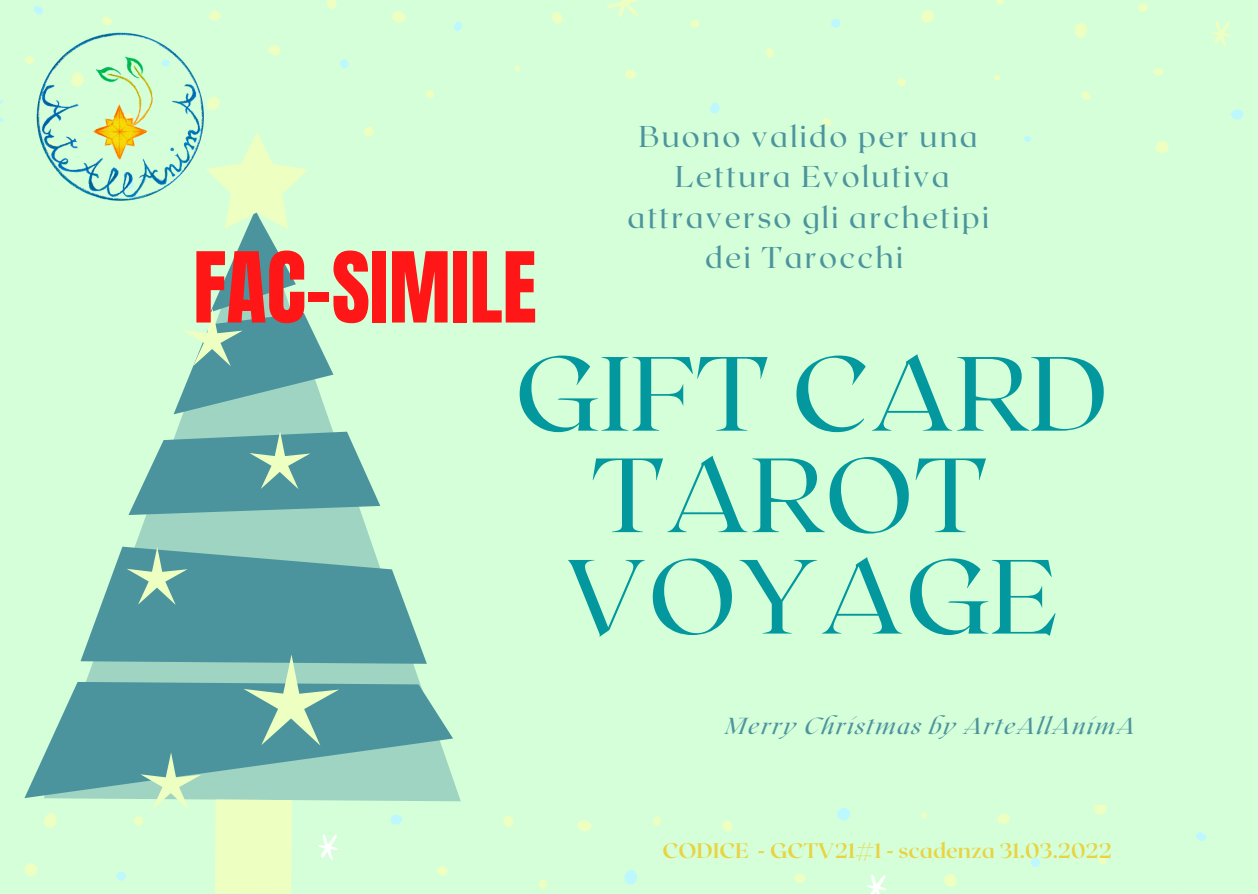
<style>
.page{position:relative;width:1258px;height:894px;background:#fff}
.page>*{position:absolute;margin:0;border:0;box-sizing:border-box;transform-origin:0 0}
.t1{font:105px "Roxborough CF";letter-spacing:.01em;color:#03989e}
.t2{font:83.1px "Anton";color:#ff1616}
.t3{font:30px "Roxborough CF";letter-spacing:.08em;color:#4c949d}
.t4{font:italic 23.1px "Roxborough CF";letter-spacing:.08em;color:#4c949d}
.t5{font:700 21px "Roxborough CF";color:#e9d341}
</style>
<div class="page">
<div style="left:0;top:0;width:1258px;height:893px;background:#d5ffd9"></div>
<svg style="left:268px;top:45px;width:12px;height:11px"></svg>
<svg style="left:392px;top:11px;width:14px;height:12px"></svg>
<svg style="left:364px;top:127px;width:10px;height:10px"></svg>
<svg style="left:1074px;top:23px;width:13px;height:15px"></svg>
<svg style="left:994px;top:75px;width:6px;height:6px"></svg>
<svg style="left:625px;top:69px;width:11px;height:10px"></svg>
<svg style="left:552px;top:12px;width:11px;height:12px"></svg>
<svg style="left:426px;top:90px;width:8px;height:8px"></svg>
<svg style="left:515px;top:65px;width:5px;height:6px"></svg>
<svg style="left:209px;top:11px;width:12px;height:10px"></svg>
<svg style="left:102px;top:16px;width:11px;height:7px"></svg>
<svg style="left:216px;top:97px;width:4px;height:12px"></svg>
<svg style="left:327px;top:0;width:10px;height:9px"></svg>
<svg style="left:690px;top:20px;width:9px;height:8px"></svg>
<svg style="left:1081px;top:91px;width:10px;height:8px"></svg>
<svg style="left:921px;top:10px;width:13px;height:13px"></svg>
<svg style="left:997px;top:0;width:7px;height:5px"></svg>
<svg style="left:897px;top:78px;width:9px;height:8px"></svg>
<svg style="left:1156px;top:141px;width:13px;height:12px"></svg>
<svg style="left:1138px;top:3px;width:10px;height:9px"></svg>
<svg style="left:822px;top:118px;width:9px;height:8px"></svg>
<div style="left:765px;top:48px;width:8px;height:10px;background:#eeffc2;border-radius:4px"></div>
<svg style="left:1153px;top:68px;width:11px;height:8px"></svg>
<svg style="left:607px;top:0;width:32px;height:17px"></svg>
<svg style="left:1212px;top:21px;width:19px;height:25px"></svg>
<svg style="left:1231px;top:109px;width:12px;height:11px"></svg>
<svg style="left:340px;top:59px;width:9px;height:9px"></svg>
<svg style="left:454px;top:22px;width:8px;height:9px"></svg>
<svg style="left:34px;top:6px;width:9px;height:9px"></svg>
<svg style="left:831px;top:19px;width:10px;height:9px"></svg>
<svg style="left:710px;top:102px;width:10px;height:11px"></svg>
<svg style="left:1024px;top:136px;width:7px;height:6px"></svg>
<svg style="left:0;top:99px;width:4px;height:23px"></svg>
<svg style="left:722px;top:820px;width:11px;height:11px"></svg>
<svg style="left:997px;top:814px;width:13px;height:9px"></svg>
<svg style="left:1094px;top:805px;width:13px;height:9px"></svg>
<svg style="left:944px;top:874px;width:13px;height:12px"></svg>
<svg style="left:1098px;top:856px;width:8px;height:8px"></svg>
<svg style="left:436px;top:866px;width:12px;height:9px"></svg>
<svg style="left:578px;top:820px;width:13px;height:10px"></svg>
<svg style="left:794px;top:873px;width:11px;height:9px"></svg>
<svg style="left:539px;top:880px;width:8px;height:8px"></svg>
<svg style="left:921px;top:812px;width:6px;height:6px"></svg>
<svg style="left:653px;top:816px;width:8px;height:9px"></svg>
<svg style="left:134px;top:816px;width:9px;height:9px"></svg>
<svg style="left:44px;top:813px;width:13px;height:15px"></svg>
<svg style="left:503px;top:815px;width:11px;height:11px"></svg>
<svg style="left:25px;top:863px;width:12px;height:12px"></svg>
<svg style="left:867px;top:875px;width:20px;height:18px"></svg>
<svg style="left:318px;top:834px;width:20px;height:26px"></svg>
<svg style="left:624px;top:869px;width:13px;height:15px"></svg>
<svg style="left:116px;top:872px;width:10px;height:8px"></svg>
<svg style="left:1196px;top:832px;width:10px;height:8px"></svg>
<svg style="left:1031px;top:858px;width:9px;height:9px"></svg>
<svg style="left:837px;top:808px;width:13px;height:13px"></svg>
<svg style="left:390px;top:814px;width:13px;height:10px"></svg>
<svg style="left:44px;top:374px;width:417px;height:427px"></svg>
<svg style="left:25px;top:681px;width:428px;height:116px"></svg>
<div style="left:215px;top:799px;width:77px;height:94px;background:#eeffc2"></div>
<svg style="left:174px;top:132px;width:159px;height:282px"></svg>
<svg style="left:81px;top:546px;width:346px;height:199px;background:#69aaa8"></svg>
<svg style="left:128px;top:431px;width:252px;height:84px;background:#6dadaa"></svg>
<svg style="left:140px;top:752px;width:61px;height:58px"></svg>
<img style="left:25px;top:23px;width:191px;height:191px">
<p class="t2" style="left:193px;top:228px;width:345px">FAC-SIMILE</p>
<p class="t3" style="left:639px;top:117px;width:341px">Buono valido per una</p>
<p class="t3" style="left:675px;top:157px;width:276px">Lettura Evolutiva</p>
<p class="t3" style="left:627px;top:198px;width:363px">attraverso gli archetipi</p>
<p class="t3" style="left:705px;top:238px;width:199px">dei Tarocchi</p>
<p class="t1" style="left:515px;top:325px;width:594px">GIFT CARD</p>
<p class="t1" style="left:592px;top:427px;width:397px">TAROT</p>
<p class="t1" style="left:566px;top:528px;width:493px">VOYAGE</p>
<p class="t4" style="left:725px;top:711px;width:411px">Merry Christmas by ArteAllAnimA</p>
<p class="t5" style="left:662px;top:836px;width:451px">CODICE - GCTV21#1 - scadenza 31.03.2022</p>
</div>
